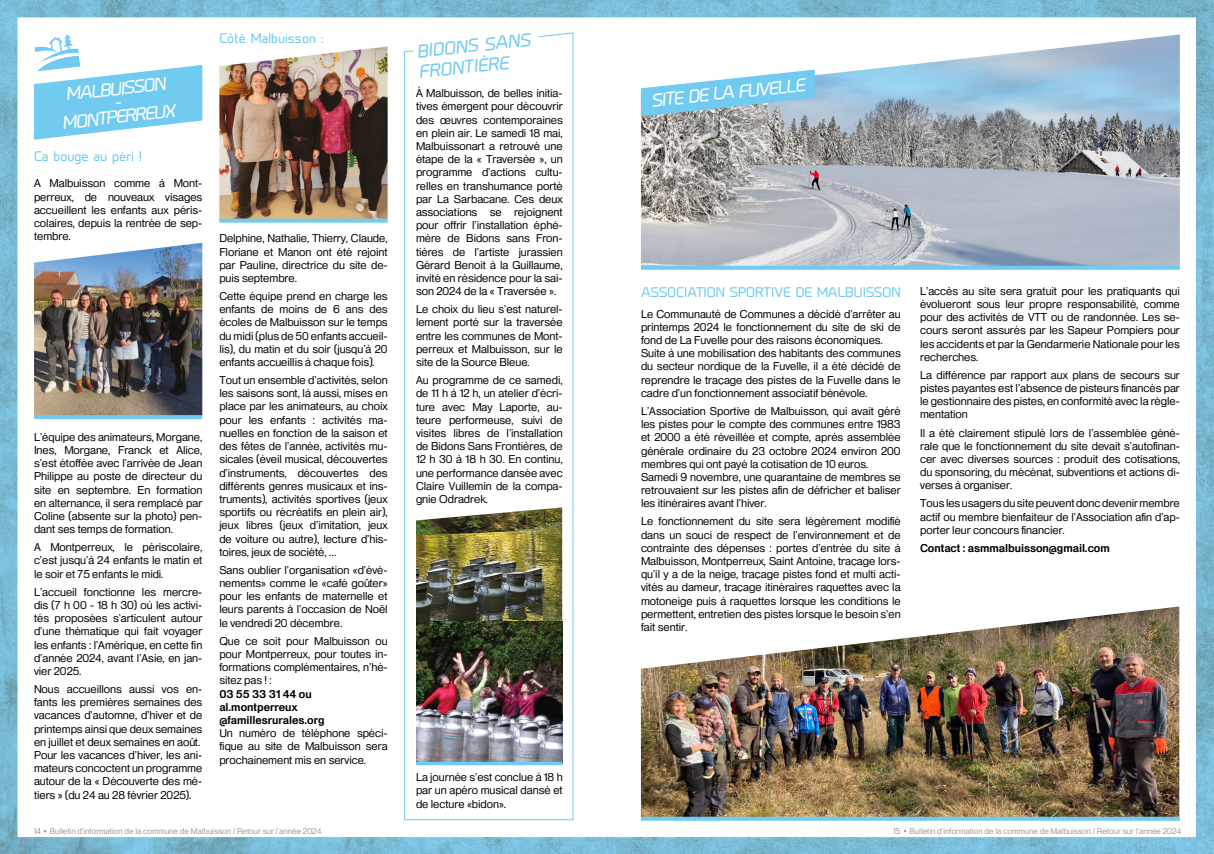
<style>
.page{position:relative;width:1214px;height:854px;background:#fff}
.page>*{position:absolute;margin:0;border:0;box-sizing:border-box;transform-origin:0 0}
.t1{font:italic 17px/14px "Prime";color:#fff;text-align:center}
.t2{font:italic 17px/20.4px "Prime";color:#71caf0}
.t3{font:13px "Prime";color:#71caf0}
.t4{font:11px/13.2px "Heldustry FT";color:#000;text-align:justify}
.t5{font:600 11px/13.2px "Heldustry FT";color:#000}
.t6{font:8px "Heldustry FT";color:#9d9d9c}
.s1{font-family:"Prime"}
.s2{font-family:"Helvetica"}
</style>
<div class="page">
<img style="left:0;top:0;width:1213px;height:853px">
<svg style="left:403px;top:32px;width:171px;height:788px"></svg>
<img style="left:416px;top:507px;width:146px;height:254px">
<img style="left:34px;top:243px;width:168px;height:172px">
<svg style="left:34px;top:415px;width:168px;height:4px"></svg>
<img style="left:219px;top:46px;width:168px;height:172px">
<svg style="left:219px;top:218px;width:168px;height:4px"></svg>
<svg style="left:416px;top:761px;width:146px;height:4px"></svg>
<svg style="left:34px;top:34px;width:168px;height:106px"></svg>
<img style="left:641px;top:35px;width:538px;height:231px">
<svg style="left:641px;top:69px;width:173px;height:47px"></svg>
<svg style="left:641px;top:266px;width:538px;height:4px;fill:#71caf0"></svg>
<img style="left:641px;top:606px;width:538px;height:210px">
<svg style="left:641px;top:816px;width:538px;height:4px;fill:#71caf0"></svg>
<h1 class="t1" style="left:59px;top:88px;width:115px;rotate:-6deg">MALBUISSON<br>-<br>MONTPERREUX</h1>
<p class="t3" style="left:34px;top:148px;width:109px">Ca bouge au péri !</p>
<p class="t4" style="left:34px;top:177px;width:170px">A Malbuisson comme à Mont&shy;perreux, de nouveaux visages accueillent les enfants aux péris&shy;colaires, depuis la rentrée de sep&shy;tembre.</p>
<p class="t4" style="left:34px;top:430px;width:170px">L’équipe des animateurs, Morgane, Ines, Morgane, Franck et Alice, s’est étoffée avec l’arrivée de Jean Philippe au poste de directeur du site en septembre. En formation en alternance, il sera remplacé par Coline (absente sur la photo) pen&shy;dant ses temps de formation.</p>
<p class="t4" style="left:34px;top:540px;width:170px">A Montperreux, le périscolaire, c’est jusqu’à 24 enfants le matin et le soir et 75 enfants le midi.</p>
<p class="t4" style="left:34px;top:585px;width:170px">L’accueil fonctionne les mercre&shy;dis (7 h 00 - 18 h 30) où les activi&shy;tés proposées s’articulent autour d’une thématique qui fait voyager les enfants : l’Amérique, en cette fin d’année 2024, avant l’Asie, en jan&shy;vier 2025.</p>
<p class="t4" style="left:34px;top:682px;width:170px;text-align:left">Nous accueillons aussi vos en&shy;fants les premières semaines des vacances d’automne, d’hiver et de printemps ainsi que deux semaines en juillet et deux semaines en août.<br>Pour les vacances d’hiver, les ani&shy;mateurs concoctent un programme autour de la « Découverte des mé&shy;tiers » (du 24 au 28 février 2025).</p>
<p class="t3" style="left:219px;top:30px;width:106px">Côté Malbuisson :</p>
<p class="t4" style="left:219px;top:231px;width:170px">Delphine, Nathalie, Thierry, Claude, Floriane et Manon ont été rejoint par Pauline, directrice du site de&shy;puis septembre.</p>
<p class="t4" style="left:219px;top:289px;width:170px">Cette équipe prend en charge les enfants de moins de 6 ans des écoles de Malbuisson sur le temps du midi (plus de 50 enfants accueil&shy;lis), du matin et du soir (jusqu’à 20 enfants accueillis à chaque fois).</p>
<p class="t4" style="left:219px;top:373px;width:170px">Tout un ensemble d’activités, selon les saisons sont, là aussi, mises en place par les animateurs, au choix pour les enfants : activités ma&shy;nuelles en fonction de la saison et des fêtes de l’année, activités mu&shy;sicales (éveil musical, découvertes d’instruments, découvertes des différents genres musicaux et ins&shy;truments), activités sportives (jeux sportifs ou récréatifs en plein air), jeux libres (jeux d’imitation, jeux de voiture ou autre), lecture d’his&shy;toires, jeux de société, …</p>
<p class="t4" style="left:219px;top:563px;width:170px">Sans oublier l’organisation «d’évé&shy;nements» comme le «café goûter» pour les enfants de maternelle et leurs parents à l’occasion de Noël le vendredi 20 décembre.</p>
<p class="t4" style="left:219px;top:633px;width:170px">Que ce soit pour Malbuisson ou pour Montperreux, pour toutes in&shy;formations complémentaires, n’hé&shy;sitez pas ! :</p>
<p class="t5" style="left:219px;top:686px;width:107px">03 55 33 31 44 ou al.montperreux @famillesrurales.org</p>
<p class="t4" style="left:219px;top:726px;width:170px">Un numéro de téléphone spéci&shy;fique au site de Malbuisson sera prochainement mis en service.</p>
<h1 class="t2" style="left:415px;top:41px;width:116px;rotate:-6deg">BIDONS SANS<br>FRONTIÈRE</h1>
<p class="t4" style="left:416px;top:86px;width:148px">À Malbuisson, de belles initia&shy;tives émergent pour découvrir des œuvres contemporaines en plein air. Le samedi 18 mai, Malbuissonart a retrouvé une étape de la « Traversée », un programme d’actions cultu&shy;relles en transhumance porté par La Sarbacane. Ces deux associations se rejoignent pour offrir l’installation éphé&shy;mère de Bidons sans Fron&shy;tières de l’artiste jurassien Gérard Benoit à la Guillaume, invité en résidence pour la sai&shy;son 2024 de la « Traversée ».</p>
<p class="t4" style="left:416px;top:302px;width:148px">Le choix du lieu s’est naturel&shy;lement porté sur la traversée entre les communes de Mont&shy;perreux et Malbuisson, sur le site de la Source Bleue.</p>
<p class="t4" style="left:416px;top:373px;width:148px">Au programme de ce samedi, de 11 h à 12 h, un atelier d’écri&shy;ture avec May Laporte, au&shy;teure performeuse, suivi de visites libres de l’installation de Bidons Sans Frontières, de 12 h 30 à 18 h 30. En continu, une performance dansée avec Claire Vuillemin de la compa&shy;gnie Odradrek.</p>
<p class="t4" style="left:416px;top:770px;width:148px">La journée s’est conclue à 18 h par un apéro musical dansé et de lecture «bidon».</p>
<h1 class="t1" style="left:650px;top:94px;width:156px;rotate:-6deg">SITE DE LA FUVELLE</h1>
<p class="t3" style="left:641px;top:284px;width:261px">ASSOCIATION SPORTIVE DE MALBUISSON</p>
<p class="t4" style="left:641px;top:307px;width:261px;text-align:left">Le Communauté de Communes a décidé d’arrêter au printemps 2024 le fonctionnement du site de ski de fond de La Fuvelle pour des raisons économiques.<br>Suite à une mobilisation des habitants des communes du secteur nordique de la Fuvelle, il a été décidé de reprendre le traçage des pistes de la Fuvelle dans le cadre d’un fonctionnement associatif bénévole.</p>
<p class="t4" style="left:641px;top:404px;width:261px;text-align:left">L’Association Sportive de Malbuisson, qui avait géré les pistes pour le compte des communes entre 1983 et 2000 a été réveillée et compte, après assemblée générale ordinaire du 23 octobre 2024 environ 200 membres qui ont payé la cotisation de 10 euros.<br>Samedi 9 novembre, une quarantaine de membres se retrouvaient sur les pistes afin de défricher et baliser les itinéraires avant l’hiver.</p>
<p class="t4" style="left:641px;top:514px;width:261px">Le fonctionnement du site sera légèrement modifié dans un souci de respect de l’environnement et de contrainte des dépenses : portes d’entrée du site à Malbuisson, Montperreux, Saint Antoine, traçage lors&shy;qu’il y a de la neige, traçage pistes fond et multi acti&shy;vités au dameur, traçage itinéraires raquettes avec la motoneige puis à raquettes lorsque les conditions le permettent, entretien des pistes lorsque le besoin s’en fait sentir.</p>
<p class="t4" style="left:920px;top:284px;width:261px">L’accès au site sera gratuit pour les pratiquants qui évolueront sous leur propre responsabilité, comme pour des activités de VTT ou de randonnée. Les se&shy;cours seront assurés par les Sapeur Pompiers pour les accidents et par la Gendarmerie Nationale pour les recherches.</p>
<p class="t4" style="left:920px;top:368px;width:261px">La différence par rapport aux plans de secours sur pistes payantes est l’absence de pisteurs financés par le gestionnaire des pistes, en conformité avec la régle&shy;mentation</p>
<p class="t4" style="left:920px;top:425px;width:261px">Il a été clairement stipulé lors de l’assemblée géné&shy;rale que le fonctionnement du site devait s’autofinan&shy;cer avec diverses sources : produit des cotisations, du sponsoring, du mécénat, subventions et actions di&shy;verses à organiser.</p>
<p class="t4" style="left:920px;top:496px;width:261px">Tous les usagers du site peuvent donc devenir membre actif ou membre bienfaiteur de l’Association afin d’ap&shy;porter leur concours financier.</p>
<p class="t5" style="left:920px;top:541px;width:191px">Contact : asmmalbuisson@gmail.com</p>
<p class="t6" style="left:34px;top:826px;width:289px"><span class="s1">14</span> <span class="s2">•</span> Bulletin d’information de la commune de Malbuisson / Retour sur l’année 2024</p>
<p class="t6" style="left:893px;top:825px;width:289px"><span class="s1">15</span> <span class="s2">•</span> Bulletin d’information de la commune de Malbuisson / Retour sur l’année 2024</p>
</div>
